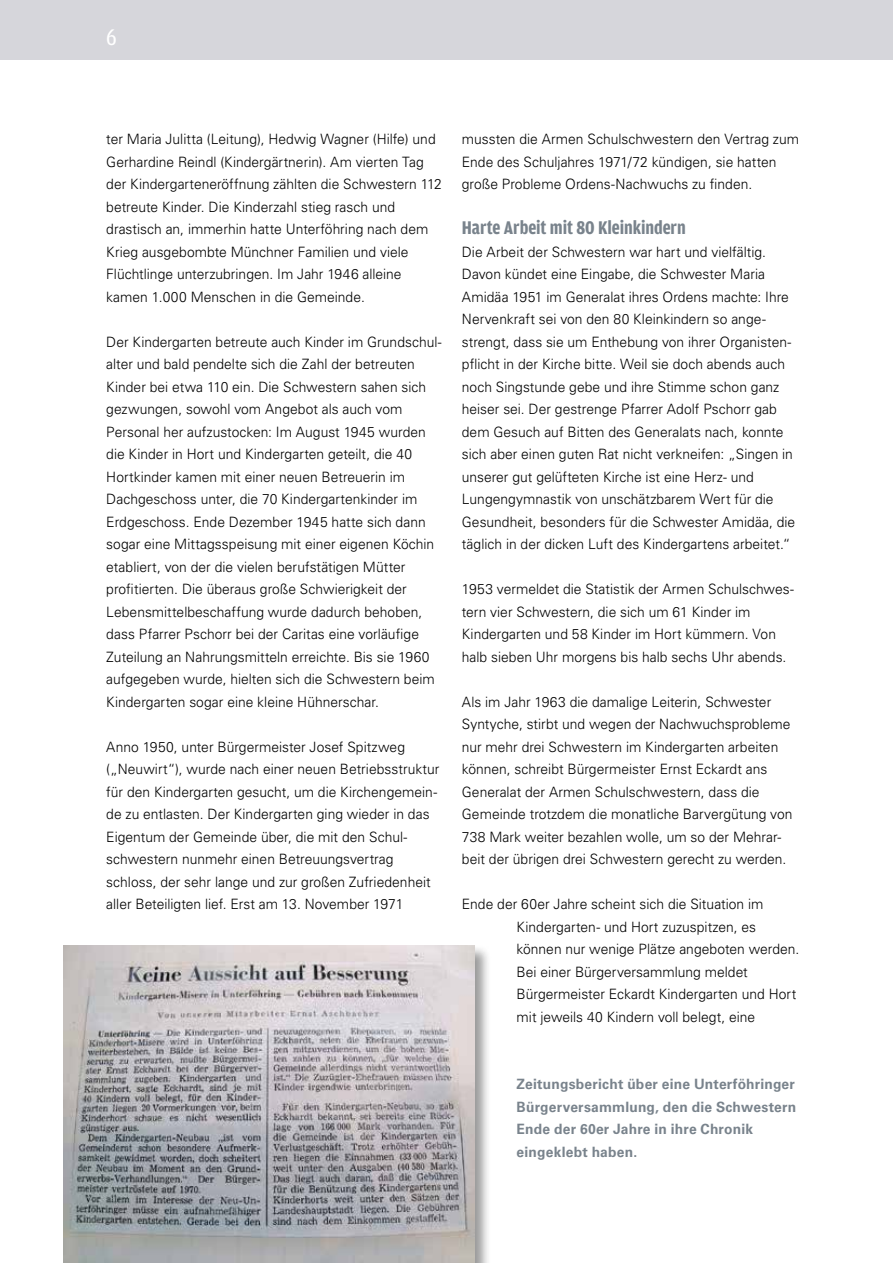
<style>
.page{position:relative;width:893px;height:1263px;background:#fff}
.page>*{position:absolute;margin:0;border:0;box-sizing:border-box;transform-origin:0 0}
.t1{font:24px "Amplitude Cond";color:#fff}
.t2{font:700 19.5px "Amplitude Cond";letter-spacing:-.005em;color:#79838c}
.t3{font:300 14.25px/22.5px "Univers LT Std";color:#000}
.t4{font:700 14.25px/22.5px "Univers LT Std";letter-spacing:.015em;color:#79838c}
</style>
<div class="page">
<div style="left:0;top:0;width:893px;height:60px;background:#d6d6db"></div>
<div style="left:63px;top:945px;width:429px;height:318px;background:#000;opacity:.4"></div>
<img style="left:63px;top:946px;width:411px;height:317px">
<h1 class="t1" style="left:106px;top:24px;width:12px">6</h1>
<p class="t3" style="left:106px;top:128px;width:337px">ter Maria Julitta (Leitung), Hedwig Wagner (Hilfe) und Gerhardine Reindl (Kindergärtnerin). Am vierten Tag der Kindergarteneröffnung zählten die Schwestern 112 betreute Kinder. Die Kinderzahl stieg rasch und drastisch an, immerhin hatte Unterföhring nach dem Krieg ausgebombte Münchner Familien und viele Flüchtlinge unterzubringen. Im Jahr 1946 alleine kamen 1.000 Menschen in die Gemeinde.</p>
<p class="t3" style="left:106px;top:330px;width:337px">Der Kindergarten betreute auch Kinder im Grundschul&shy;alter und bald pendelte sich die Zahl der betreuten Kinder bei etwa 110 ein. Die Schwestern sahen sich gezwungen, sowohl vom Angebot als auch vom Personal her aufzustocken: Im August 1945 wurden die Kinder in Hort und Kindergarten geteilt, die 40<br>Hortkinder kamen mit einer neuen Betreuerin im Dachgeschoss unter, die 70 Kindergartenkinder im Erdgeschoss. Ende Dezember 1945 hatte sich dann sogar eine Mittagsspeisung mit einer eigenen Köchin etabliert, von der die vielen berufstätigen Mütter profitierten. Die überaus große Schwierigkeit der Lebensmittelbeschaffung wurde dadurch behoben, dass Pfarrer Pschorr bei der Caritas eine vorläufige Zuteilung an Nahrungsmitteln erreichte. Bis sie 1960 aufgegeben wurde, hielten sich die Schwestern beim Kindergarten sogar eine kleine Hühnerschar.</p>
<p class="t3" style="left:106px;top:735px;width:335px">Anno 1950, unter Bürgermeister Josef Spitzweg („Neuwirt“), wurde nach einer neuen Betriebsstruktur für den Kindergarten gesucht, um die Kirchengemein&shy;de zu entlasten. Der Kindergarten ging wieder in das Eigentum der Gemeinde über, die mit den Schul&shy;schwestern nunmehr einen Betreuungsvertrag schloss, der sehr lange und zur großen Zufriedenheit aller Beteiligten lief. Erst am 13. November 1971</p>
<p class="t3" style="left:462px;top:128px;width:339px">mussten die Armen Schulschwestern den Vertrag zum<br>Ende des Schuljahres 1971/72 kündigen, sie hatten große Probleme Ordens-Nachwuchs zu finden.</p>
<h2 class="t2" style="left:462px;top:217px;width:225px">Harte Arbeit mit 80 Kleinkindern</h2>
<p class="t3" style="left:462px;top:240px;width:335px">Die Arbeit der Schwestern war hart und vielfältig.<br>Davon kündet eine Eingabe, die Schwester Maria Amidäa 1951 im Generalat ihres Ordens machte: Ihre Nervenkraft sei von den 80 Kleinkindern so ange&shy;strengt, dass sie um Enthebung von ihrer Organisten&shy;pflicht in der Kirche bitte. Weil sie doch abends auch noch Singstunde gebe und ihre Stimme schon ganz heiser sei. Der gestrenge Pfarrer Adolf Pschorr gab dem Gesuch auf Bitten des Generalats nach, konnte sich aber einen guten Rat nicht verkneifen: „Singen in unserer gut gelüfteten Kirche ist eine Herz- und Lungengymnastik von unschätzbarem Wert für die Gesundheit, besonders für die Schwester Amidäa, die täglich in der dicken Luft des Kindergartens arbeitet.“</p>
<p class="t3" style="left:462px;top:578px;width:334px">1953 vermeldet die Statistik der Armen Schulschwes&shy;tern vier Schwestern, die sich um 61 Kinder im Kindergarten und 58 Kinder im Hort kümmern. Von halb sieben Uhr morgens bis halb sechs Uhr abends.</p>
<p class="t3" style="left:462px;top:690px;width:332px">Als im Jahr 1963 die damalige Leiterin, Schwester Syntyche, stirbt und wegen der Nachwuchsprobleme nur mehr drei Schwestern im Kindergarten arbeiten können, schreibt Bürgermeister Ernst Eckardt ans Generalat der Armen Schulschwestern, dass die Gemeinde trotzdem die monatliche Barvergütung von 738 Mark weiter bezahlen wolle, um so der Mehrar&shy;beit der übrigen drei Schwestern gerecht zu werden.</p>
<p class="t3" style="left:517px;top:893px;width:284px;text-indent:-55px">Ende der 60er Jahre scheint sich die Situation im Kindergarten- und Hort zuzuspitzen, es können nur wenige Plätze angeboten werden.<br>Bei einer Bürgerversammlung meldet Bürgermeister Eckardt Kindergarten und Hort mit jeweils 40 Kindern voll belegt, eine</p>
<p class="t4" style="left:517px;top:1073px;width:281px">Zeitungsbericht über eine Unterföhringer Bürgerversammlung, den die Schwestern Ende der 60er Jahre in ihre Chronik eingeklebt haben.</p>
</div>
